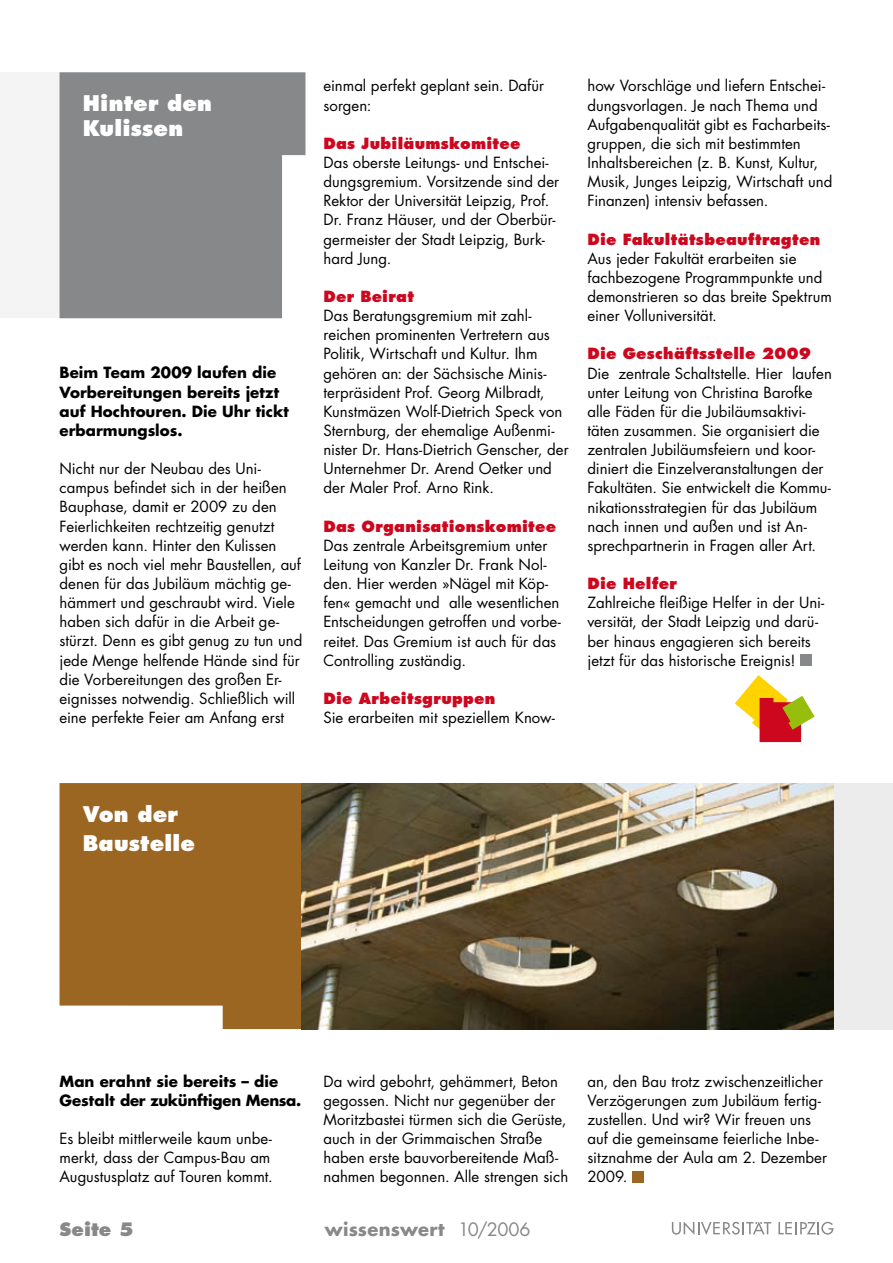
<style>
.page{position:relative;width:893px;height:1263px;background:#fff}
.page>*{position:absolute;margin:0;border:0;box-sizing:border-box;transform-origin:0 0}
.t1{font:800 21px/25.2px "Futura";letter-spacing:.01em;color:#fff}
.t2{font:700 18px "Futura";letter-spacing:.015em;color:#878889}
.t3{font:800 18px "Futura";color:#878889}
.t4{font:15px/19.2px "Futura";color:#000}
.t5{font:700 15px/19.2px "Futura";letter-spacing:.005em;color:#000}
.t6{font:800 15px "Futura";letter-spacing:.02em;color:#cc071e}
.s1{font-weight:400}
</style>
<div class="page">
<svg style="left:778px;top:1222px;width:55px;height:12px"></svg>
<svg style="left:672px;top:1221px;width:99px;height:14px"></svg>
<div style="left:0;top:72px;width:89px;height:246px;background:#f4f4f5"></div>
<div style="left:801px;top:783px;width:92px;height:246px;background:#ececed"></div>
<div style="left:60px;top:72px;width:245px;height:246px;background:#878889"></div>
<div style="left:800px;top:654px;width:11px;height:11px;background:#878889"></div>
<svg style="left:60px;top:783px;width:242px;height:246px;background:#a16e30"></svg>
<img style="left:302px;top:783px;width:531px;height:246px">
<div style="left:632px;top:1171px;width:11px;height:11px;background:#9b6522"></div>
<svg style="left:735px;top:675px;width:80px;height:67px"></svg>
<h1 class="t1" style="left:83px;top:91px;width:131px">Hinter den<br>Kulissen</h1>
<p class="t5" style="left:60px;top:363px;width:231px">Beim Team 2009 laufen die<br>Vorbereitungen bereits jetzt auf Hochtouren. Die Uhr tickt erbarmungslos.</p>
<p class="t4" style="left:60px;top:459px;width:244px">Nicht nur der Neubau des Uni&shy;campus befindet sich in der heißen Bauphase, damit er 2009 zu den Feierlichkeiten rechtzeitig genutzt werden kann. Hinter den Kulissen gibt es noch viel mehr Baustellen, auf denen für das Jubiläum mächtig ge&shy;hämmert und geschraubt wird. Viele haben sich dafür in die Arbeit ge&shy;stürzt. Denn es gibt genug zu tun und jede Menge helfende Hände sind für die Vorbereitungen des gro-ßen Er&shy;eignisses notwendig. Schließlich will eine perfekte Feier am Anfang erst</p>
<p class="t4" style="left:323px;top:76px;width:222px">einmal perfekt geplant sein. Dafür sorgen:</p>
<p class="t6" style="left:323px;top:134px;width:198px">Das Jubiläumskomitee</p>
<p class="t4" style="left:323px;top:153px;width:237px">Das oberste Leitungs- und Entschei&shy;dungsgremium. Vorsitzende sind der<br>Rektor der Universität Leipzig, Prof.<br>Dr. Franz Häuser, und der Oberbür&shy;germeister der Stadt Leipzig, Burk&shy;hard Jung.</p>
<p class="t6" style="left:323px;top:287px;width:92px">Der Beirat</p>
<p class="t4" style="left:323px;top:306px;width:247px">Das Beratungsgremium mit zahl&shy;reichen prominenten Vertretern aus Politik, Wirtschaft und Kultur. Ihm gehören an: der Sächsische Minis&shy;terpräsident Prof. Georg Milbradt, Kunstmäzen Wolf-Dietrich Speck von Sternburg, der ehemalige Außenmi&shy;nister Dr. Hans-Dietrich Genscher, der Unternehmer Dr. Arend Oetker und der Maler Prof. Arno Rink.</p>
<p class="t6" style="left:323px;top:517px;width:234px">Das Organisationskomitee</p>
<p class="t4" style="left:323px;top:535px;width:239px">Das zentrale Arbeitsgremium unter Leitung von Kanzler Dr. Frank Nol&shy;den. Hier werden »Nägel mit Köp&shy;fen« gemacht und alle wesentlichen Entscheidungen getroffen und vorbe&shy;reitet. Das Gremium ist auch für das Controlling zuständig.</p>
<p class="t6" style="left:323px;top:689px;width:173px">Die Arbeitsgruppen</p>
<p class="t4" style="left:323px;top:708px;width:233px">Sie erarbeiten mit speziellem Know-</p>
<p class="t4" style="left:587px;top:76px;width:246px">how Vorschläge und liefern Entschei&shy;dungsvorlagen. Je nach Thema und Aufgabenqualität gibt es Facharbeits&shy;gruppen, die sich mit bestimmten Inhaltsbereichen (z. B. Kunst, Kultur, Musik, Junges Leipzig, Wirtschaft und Finanzen) intensiv befassen.</p>
<p class="t6" style="left:587px;top:230px;width:234px">Die Fakultätsbeauftragten</p>
<p class="t4" style="left:587px;top:248px;width:246px">Aus jeder Fakultät erarbeiten sie fachbezogene Programmpunkte und demonstrieren so das breite Spektrum einer Volluniversität.</p>
<p class="t6" style="left:587px;top:345px;width:225px">Die Geschäftsstelle 2009</p>
<p class="t4" style="left:587px;top:363px;width:246px">Die zentrale Schaltstelle. Hier laufen unter Leitung von Christina Barofke alle Fäden für die Jubiläumsaktivi&shy;täten zusammen. Sie organisiert die zentralen Jubiläumsfeiern und koor&shy;diniert die Einzelveranstaltungen der Fakultäten. Sie entwickelt die Kommu&shy;nikationsstrategien für das Jubiläum nach innen und außen und ist An&shy;sprechpartnerin in Fragen aller Art.</p>
<p class="t6" style="left:587px;top:574px;width:91px">Die Helfer</p>
<p class="t4" style="left:587px;top:593px;width:238px">Zahlreiche fleißige Helfer in der Uni&shy;versität, der Stadt Leipzig und darü&shy;ber hinaus engagieren sich bereits jetzt für das historische Ereignis!</p>
<h1 class="t1" style="left:83px;top:799px;width:114px;line-height:29.4px">Von der<br>Baustelle</h1>
<p class="t5" style="left:60px;top:1071px;width:243px">Man erahnt sie bereits – die<br>Gestalt der zukünftigen Mensa.</p>
<p class="t4" style="left:60px;top:1128px;width:215px">Es bleibt mittlerweile kaum unbe&shy;merkt, dass der Campus-Bau am<br>Augustusplatz auf Touren kommt.</p>
<p class="t4" style="left:323px;top:1071px;width:246px">Da wird gebohrt, gehämmert, Beton gegossen. Nicht nur gegenüber der Moritzbastei türmen sich die Gerüste, auch in der Grimmaischen Straße haben erste bauvorbereitende Maß&shy;nahmen begonnen. Alle strengen sich</p>
<p class="t4" style="left:587px;top:1071px;width:241px">an, den Bau trotz zwischenzeitlicher<br>Verzögerungen zum Jubiläum fertig&shy;zustellen. Und wir? Wir freuen uns auf die gemeinsame feierliche Inbe&shy;sitznahme der Aula am 2. Dezember<br>2009.</p>
<p class="t3" style="left:60px;top:1218px;width:53px">Seite</p>
<p class="t2" style="left:325px;top:1216px;width:207px">wissenswert <span class="s1">10/2006</span></p>
</div>
